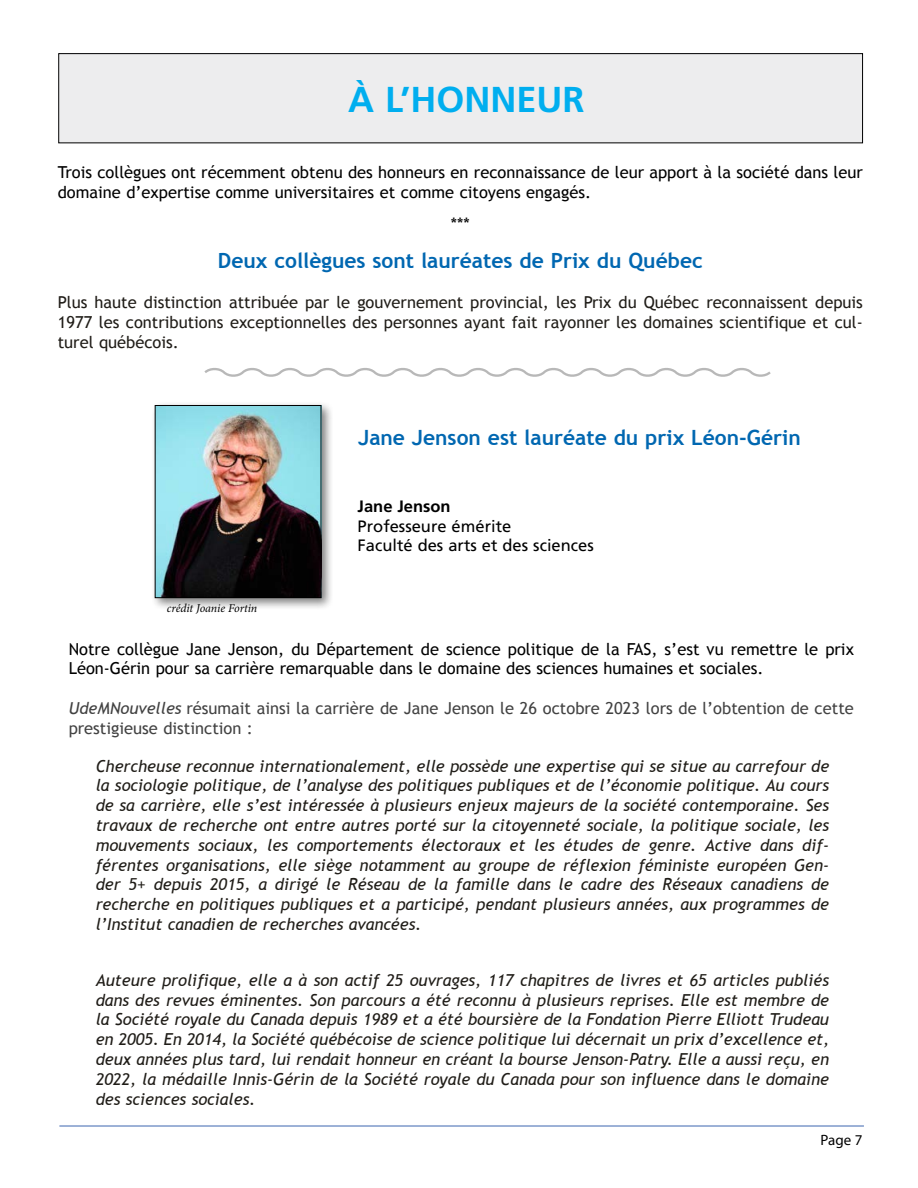
<style>
.page{position:relative;width:918px;height:1188px;background:#fff}
.page>*{position:absolute;margin:0;border:0;box-sizing:border-box;transform-origin:0 0}
.t1{font:700 36px "Frutiger";color:#00aeef}
.t2{font:700 21px "Trebuchet MS";color:#0067b1}
.t3{font:17.25px "Trebuchet MS";color:#000}
.t4{font:italic 16.5px/19.8px "Trebuchet MS";color:#201d18;text-align:justify}
.t5{font:16.5px/19.8px "Trebuchet MS";color:#000}
.t6{font:16.5px/19.8px "Trebuchet MS";color:#201d18;text-align:justify}
.t7{font:16.5px/19.8px "Trebuchet MS";color:#424242}
.t8{font:16.5px/19.8px "Frutiger";color:#000}
.t9{font:700 16.5px "Frutiger";color:#000}
.t10{font:15px "Myriad Pro";color:#000}
.t11{font:italic 12px "Minion Pro";letter-spacing:-.015em;color:#000}
.s1{font-style:italic}
</style>
<div class="page">
<hr style="left:59px;top:1126px;width:805px;height:1px;background:#3c65af">
<svg style="left:204px;top:368px;width:567px;height:9px"></svg>
<div style="left:151px;top:401px;width:183px;height:210px;background:#000;opacity:.5"></div>
<img style="left:157px;top:407px;width:162px;height:189px">
<div style="left:155px;top:405px;width:166px;height:193px;border:1px solid #000"></div>
<div style="left:59px;top:54px;width:804px;height:89px;background:#ededee"></div>
<div style="left:58px;top:53px;width:805px;height:90px;border:1px solid #000"></div>
<h1 class="t1" style="left:348px;top:79px;width:238px">À L’HONNEUR</h1>
<p class="t5" style="left:58px;top:162px;width:807px">Trois collègues ont récemment obtenu des honneurs en reconnaissance de leur apport à la société dans leur domaine d’expertise comme universitaires et comme citoyens engagés.</p>
<p class="t3" style="left:451px;top:214px;width:20px">***</p>
<p class="t2" style="left:218px;top:247px;width:486px">Deux collègues sont lauréates de Prix du Québec</p>
<p class="t6" style="left:58px;top:293px;width:807px">Plus haute distinction attribuée par le gouvernement provincial, les Prix du Québec reconnaissent depuis 1977 les contributions exceptionnelles des personnes ayant fait rayonner les domaines scientifique et cul&shy;turel québécois.</p>
<p class="t2" style="left:358px;top:424px;width:444px">Jane Jenson est lauréate du prix Léon-Gérin</p>
<p class="t11" style="left:167px;top:600px;width:92px">crédit Joanie Fortin</p>
<p class="t9" style="left:358px;top:496px;width:95px">Jane Jenson</p>
<p class="t8" style="left:358px;top:516px;width:238px">Professeure émérite<br>Faculté des arts et des sciences</p>
<p class="t5" style="left:69px;top:639px;width:787px">Notre collègue Jane Jenson, du Département de science politique de la FAS, s’est vu remettre le prix<br>Léon-Gérin pour sa carrière remarquable dans le domaine des sciences humaines et sociales.</p>
<p class="t7" style="left:69px;top:699px;width:787px"><span class="s1">UdeMNouvelles</span> résumait ainsi la carrière de Jane Jenson le 26 octobre 2023 lors de l’obtention de cette prestigieuse distinction :</p>
<p class="t4" style="left:96px;top:756px;width:735px">Chercheuse reconnue internationalement, elle possède une expertise qui se situe au carrefour de la sociologie politique, de l’analyse des politiques publiques et de l’économie politique. Au cours de sa carrière, elle s’est intéressée à plusieurs enjeux majeurs de la société contemporaine. Ses travaux de recherche ont entre autres porté sur la citoyenneté sociale, la politique sociale, les mouvements sociaux, les comportements électoraux et les études de genre. Active dans dif&shy;férentes organisations, elle siège notamment au groupe de réflexion féministe européen Gen&shy;der 5+ depuis 2015, a dirigé le Réseau de la famille dans le cadre des Réseaux canadiens de recherche en politiques publiques et a participé, pendant plusieurs années, aux programmes de l’Institut canadien de recherches avancées.</p>
<p class="t4" style="left:96px;top:970px;width:735px">Auteure prolifique, elle a à son actif 25 ouvrages, 117 chapitres de livres et 65 articles publiés dans des revues éminentes. Son parcours a été reconnu à plusieurs reprises. Elle est membre de la Société royale du Canada depuis 1989 et a été boursière de la Fondation Pierre Elliott Trudeau en 2005. En 2014, la Société québécoise de science politique lui décernait un prix d’excellence et, deux années plus tard, lui rendait honneur en créant la bourse Jenson-Patry. Elle a aussi reçu, en 2022, la médaille Innis-Gérin de la Société royale du Canada pour son influence dans le domaine des sciences sociales.</p>
<p class="t10" style="left:821px;top:1131px;width:43px">Page 7</p>
</div>
